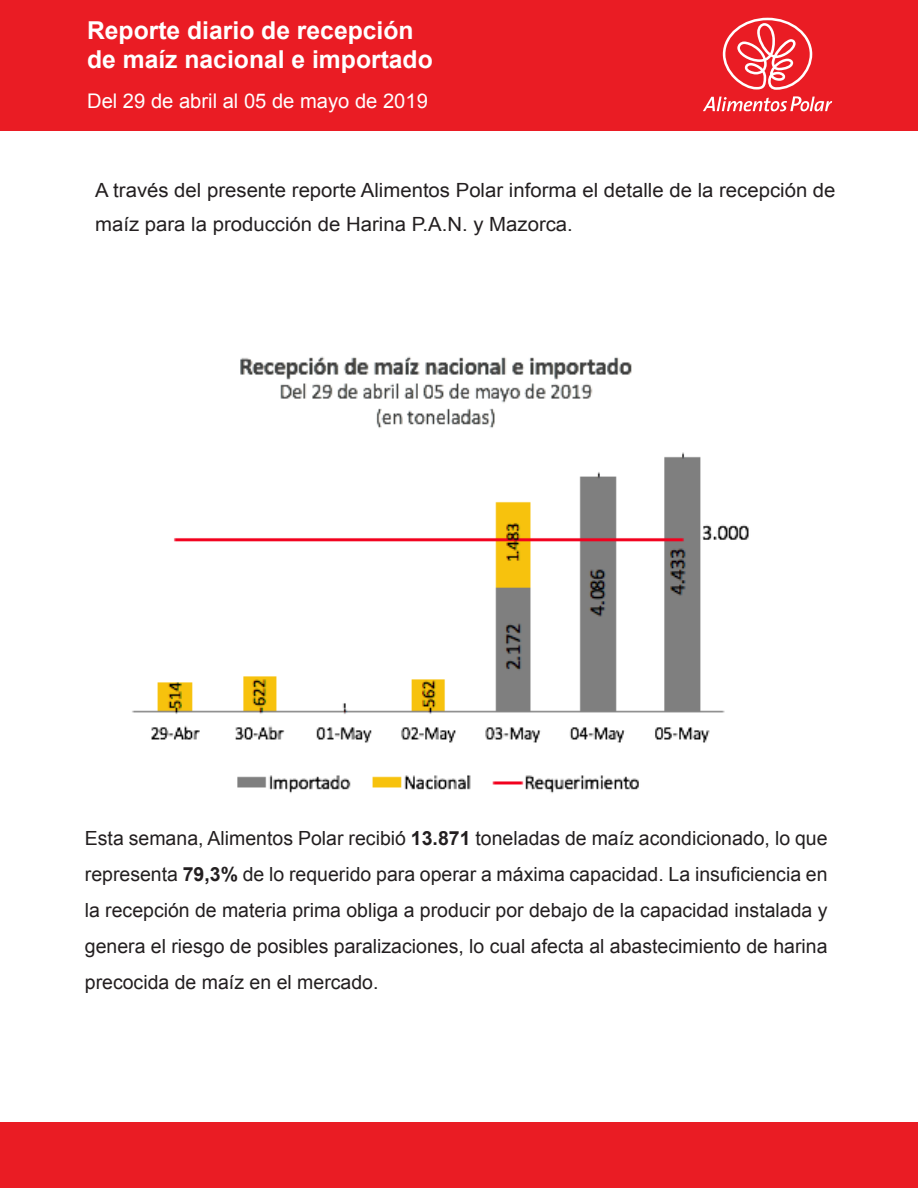
<style>
.page{position:relative;width:918px;height:1188px;background:#fff}
.page>*{position:absolute;margin:0;border:0;box-sizing:border-box;transform-origin:0 0}
.t1{font:700 24.75px/29.5px "Arial";color:#fff}
.t2{font:20.1px "Arial";color:#fff}
.t3{font:19.5px/36px "Arial";color:#231f20;text-align:justify}
.t4{font:19.5px/34.3px "Arial";color:#231f20;scale:1.04 1}
.s1{font-weight:700}
</style>
<div class="page">
<div style="left:0;top:0;width:918px;height:131px;background:#ea1c24"></div>
<svg style="left:723px;top:18px;width:89px;height:72px"></svg>
<svg style="left:703px;top:96px;width:129px;height:15px"></svg>
<div style="left:0;top:1123px;width:918px;height:65px;background:#ea1c24"></div>
<img style="left:132px;top:356px;width:617px;height:437px">
<p class="t1" style="left:87px;top:16px;width:347px">Reporte diario de recepción de maíz nacional e importado</p>
<p class="t2" style="left:87px;top:88px;width:342px">Del 29 de abril al 05 de mayo de 2019</p>
<p class="t4" style="left:95px;top:173px;width:713px">A través del presente reporte Alimentos Polar informa el detalle de la recepción de maíz para la producción de Harina P.A.N. y Mazorca.</p>
<p class="t3" style="left:85px;top:821px;width:744px">Esta semana, Alimentos Polar recibió <span class="s1">13.871</span> toneladas de maíz acondicionado, lo que representa <span class="s1">79,3%</span> de lo requerido para operar a máxima capacidad. La insuficiencia en la recepción de materia prima obliga a producir por debajo de la capacidad instalada y genera el riesgo de posibles paralizaciones, lo cual afecta al abastecimiento de harina precocida de maíz en el mercado.</p>
</div>
